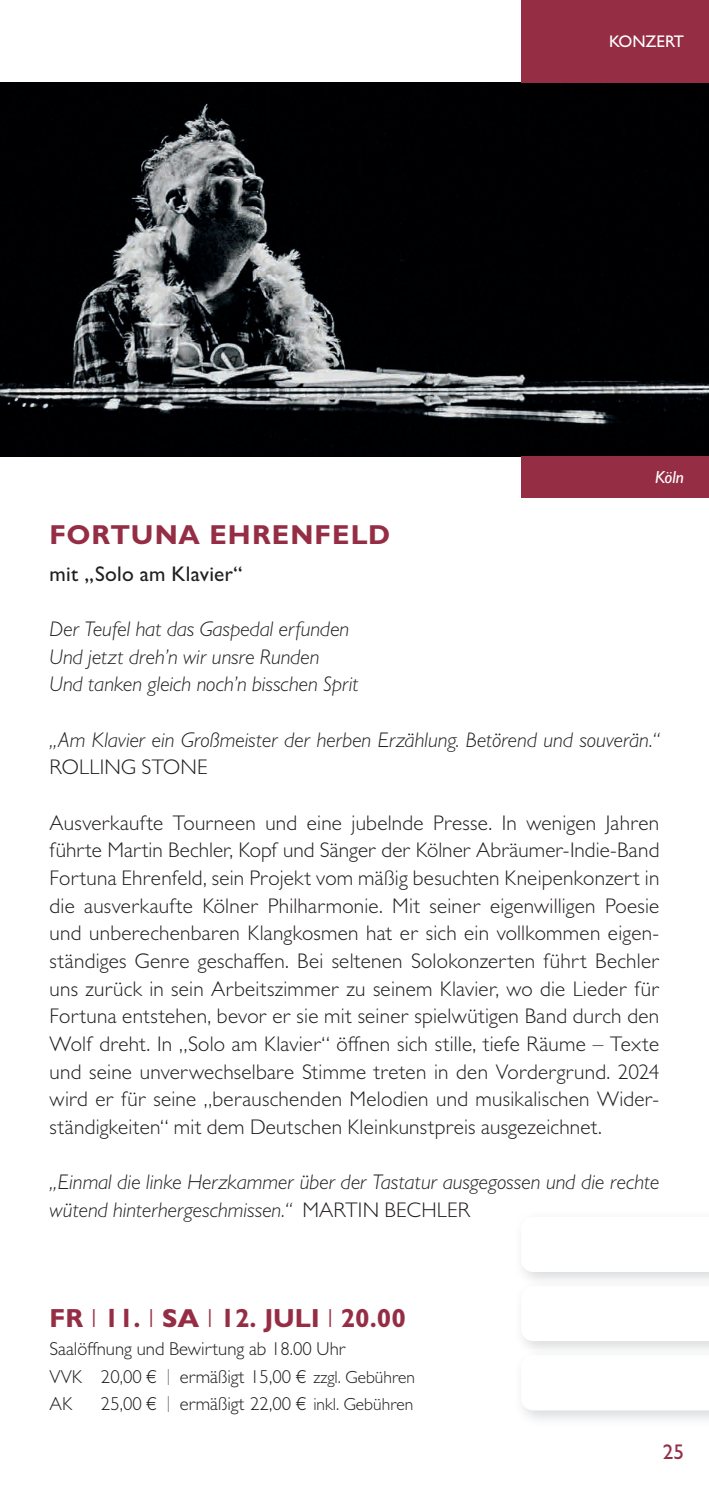
<style>
.page{position:relative;width:709px;height:1489px;background:#fff}
.page>*{position:absolute;margin:0;border:0;box-sizing:border-box;transform-origin:0 0}
.t1{font:700 27.5px "Gill Sans MT Std";letter-spacing:.035em;color:#952e45}
.t2{font:700 26.25px "Gill Sans MT Std";color:#952e45}
.t3{font:300 21.25px/27.8px "Gill Sans MT Std";letter-spacing:.01em;color:#231f20;text-align:justify}
.t4{font:italic 21.25px/27.8px "Gill Sans MT Std";color:#231f20}
.t5{font:500 21.25px "Gill Sans MT Std";letter-spacing:.015em;color:#231f20}
.t6{font:500 21.25px "Gill Sans MT Std";color:#952e45}
.t7{font:300 18.75px/27.8px "Gill Sans MT Std";color:#231f20}
.t8{font:italic 500 17.5px "Gill Sans MT Std";color:#fff}
.t9{font:500 17px "Gill Sans MT Std";color:#fff}
.s1{font-weight:300;font-style:normal}
.s2{font-weight:300}
.s3{font-weight:800}
.s4{font-family:"Helvetica Neue LT Std";font-weight:200;font-stretch:condensed;font-size:22.25px}
.s5{font-size:17.5px}
</style>
<div class="page">
<img style="left:0;top:83px;width:709px;height:373px">
<div style="left:521px;top:0;width:188px;height:83px;background:#952e45"></div>
<div style="left:521px;top:456px;width:188px;height:41px;background:#952e45"></div>
<img style="left:524px;top:1348px;width:185px;height:9px">
<img style="left:525px;top:1354px;width:184px;height:3px">
<svg style="left:522px;top:1285px;width:187px;height:55px"></svg>
<p class="t9" style="left:609px;top:31px;width:77px">KONZERT</p>
<p class="t1" style="left:50px;top:518px;width:342px">FORTUNA EHRENFELD</p>
<p class="t5" style="left:50px;top:561px;width:194px">mit „Solo am Klavier“</p>
<p class="t8" style="left:655px;top:466px;width:31px">Köln</p>
<p class="t4" style="left:50px;top:614px;width:311px">Der Teufel hat das Gaspedal erfunden<br>Und jetzt dreh’n wir unsre Runden<br>Und tanken gleich noch’n bisschen Sprit</p>
<p class="t4" style="left:50px;top:725px;width:611px">„Am Klavier ein Großmeister der herben Erzählung. Betörend und souverän.“</p>
<p class="t3" style="left:50px;top:753px;width:160px">ROLLING STONE</p>
<p class="t3" style="left:50px;top:808px;width:611px">Ausverkaufte Tourneen und eine jubelnde Presse. In wenigen Jahren führte Martin Bechler, Kopf und Sänger der Kölner Abräumer-Indie-Band Fortuna Ehrenfeld, sein Projekt vom mäßig besuchten Kneipenkonzert in die ausverkaufte Kölner Philharmonie. Mit seiner eigenwilligen Poesie und unberechenbaren Klangkosmen hat er sich ein vollkommen eigen&shy;ständiges Genre geschaffen. Bei seltenen Solokonzerten führt Bechler uns zurück in sein Arbeitszimmer zu seinem Klavier, wo die Lieder für Fortuna entstehen, bevor er sie mit seiner spielwütigen Band durch den Wolf dreht. In „Solo am Klavier“ öffnen sich stille, tiefe Räume – Texte und seine unverwechselbare Stimme treten in den Vordergrund. 2024 wird er für seine „berauschenden Melodien und musikalischen Wider&shy;ständigkeiten“ mit dem Deutschen Kleinkunstpreis ausgezeichnet.</p>
<p class="t4" style="left:50px;top:1167px;width:611px">„Einmal die linke Herzkammer über der Tastatur ausgegossen und die rechte wütend hinterhergeschmissen.“ <span class="s1">MARTIN BECHLER</span></p>
<p class="t2" style="left:50px;top:1301px;width:358px">FR <span class="s2">I</span> 11. <span class="s2">I</span> <span class="s3">SA</span> <span class="s2">I</span> 12. JULI <span class="s2">I</span> 20.00</p>
<p class="t7" style="left:50px;top:1334px;width:367px">Saalöffnung und Bewirtung ab 18.00 Uhr<br>VVK 20,00 € <span class="s4">I</span> ermäßigt 15,00 € <span class="s5">zzgl. Gebühren<br></span>AK</p>
<p class="t7" style="left:101px;top:1389px;width:314px">25,00 € <span class="s4">I</span> ermäßigt 22,00 € <span class="s5">inkl. Gebühren</span></p>
<p class="t6" style="left:663px;top:1438px;width:23px">25</p>
</div>
